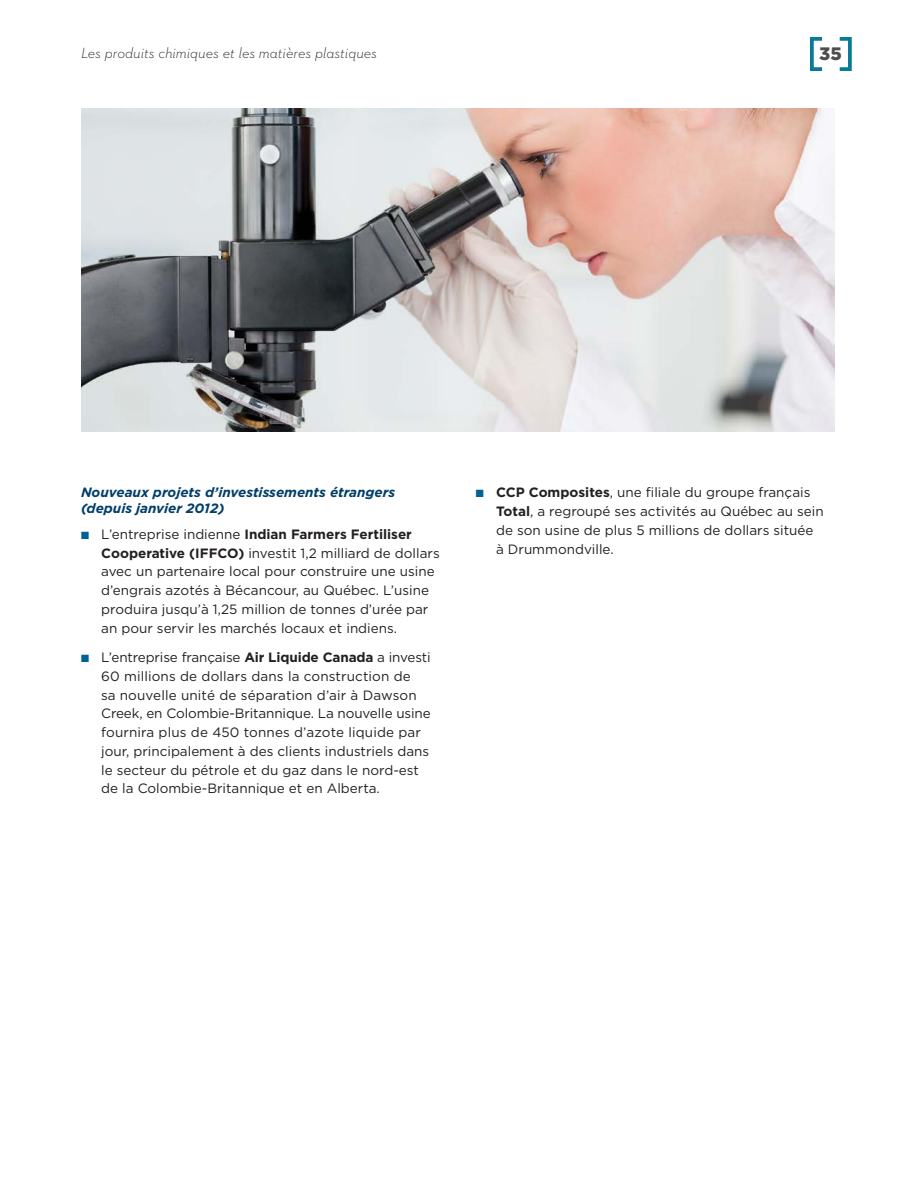
<style>
.page{position:relative;width:918px;height:1188px;background:#fff}
.page>*{position:absolute;margin:0;border:0;box-sizing:border-box;transform-origin:0 0}
.t1{font:900 18px "Gotham";color:#4d4d4f}
.t2{font:italic 300 15px "Neutraface 2 Text";color:#231f20}
.t3{font:13.5px/18.8px "Gotham";color:#231f20}
.t4{font:italic 700 13.5px/16.5px "Gotham";color:#003e69}
.s1{color:#006294}
.s2{font-weight:700}
</style>
<div class="page">
<div style="left:838px;top:37px;width:14px;height:34px;border:4px solid #087b99"></div>
<div style="left:810px;top:37px;width:14px;height:34px;border:4px solid #087b99"></div>
<img style="left:82px;top:108px;width:753px;height:324px">
<p class="t2" style="left:81px;top:44px;width:298px">Les produits chimiques et les matières plastiques</p>
<h1 class="t1" style="left:819px;top:43px;width:24px">35</h1>
<h6 class="t4" style="left:81px;top:484px;width:316px">Nouveaux projets d’investissements étrangers (depuis janvier 2012)</h6>
<p class="t3" style="left:101px;top:524px;width:340px;text-indent:-20px"><span class="s1">■</span> L’entreprise indienne <span class="s2">Indian Farmers Fertiliser Cooperative (IFFCO)</span> investit 1,2 milliard de dollars avec un partenaire local pour construire une usine d’engrais azotés à Bécancour, au Québec. L’usine produira jusqu’à 1,25 million de tonnes d’urée par an pour servir les marchés locaux et indiens.</p>
<p class="t3" style="left:101px;top:648px;width:331px;text-indent:-20px"><span class="s1">■</span> L’entreprise française <span class="s2">Air Liquide Canada</span> a investi 60 millions de dollars dans la construction de<br>sa nouvelle unité de séparation d’air à Dawson Creek, en Colombie-Britannique. La nouvelle usine fournira plus de 450 tonnes d’azote liquide par jour, principalement à des clients industriels dans le secteur du pétrole et du gaz dans le nord-est de la Colombie-Britannique et en Alberta.</p>
<p class="t3" style="left:496px;top:483px;width:329px;text-indent:-20px"><span class="s1">■</span> <span class="s2">CCP Composites</span>, une filiale du groupe français <span class="s2">Total</span>, a regroupé ses activités au Québec au sein de son usine de plus 5 millions de dollars située à Drummondville.</p>
</div>
